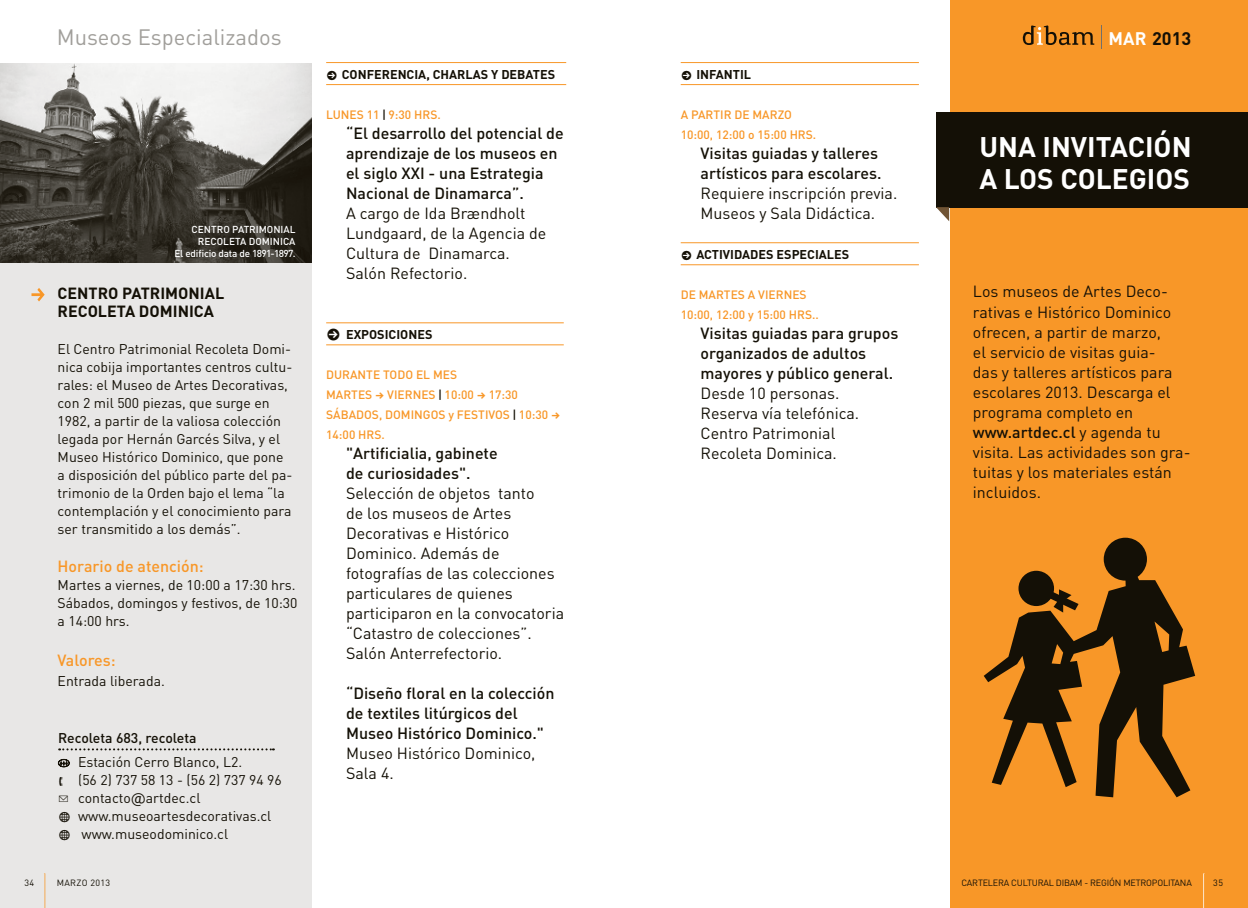
<style>
.page{position:relative;width:1248px;height:908px;background:#fff}
.page>*{position:absolute;margin:0;border:0;box-sizing:border-box;transform-origin:0 0}
.t1{font:700 28px/32px "DIN";color:#fff}
.t2{font:22px "DIN";color:#a19f9b}
.t3{font:700 18px "DIN";color:#141006}
.t4{font:16px/20px "DIN";color:#141006}
.t5{font:500 16px/20px "DIN";color:#141006}
.t6{font:700 16px/18px "DIN";color:#141006}
.t7{font:500 16px "DIN";color:#f89728}
.t8{font:14px/18px "DIN";color:#141006}
.t9{font:500 14px "DIN";color:#141006}
.t10{font:700 12.6px "DIN";color:#141006}
.t11{font:500 12px/20px "DIN";color:#f89728}
.t12{font:500 10px/12px "DIN";color:#fff;text-align:right}
.t13{font:9px "DIN";letter-spacing:-.02em;color:#141006}
.t14{font:9px "DIN";letter-spacing:.035em;color:#141006}
.s1{font-family:"Digna Picto"}
.s2{font-family:"Digna"}
.s3{font-family:"Digna Picto";font-weight:400}
.s4{color:#141006}
.s5{font-family:"Digna Picto";font-weight:400;font-size:16px}
.s6{color:#fff}
.s7{font-weight:500}
</style>
<div class="page">
<div style="left:0;top:68px;width:312px;height:839px;background:#e8e7e6"></div>
<svg style="left:44px;top:873px;width:1px;height:34px"></svg>
<hr style="left:326px;top:84px;width:240px;height:1px;background:#f89728">
<hr style="left:326px;top:344px;width:237px;height:1px;background:#f89728">
<hr style="left:326px;top:62px;width:240px;height:1px;background:#f89728">
<hr style="left:326px;top:322px;width:237px;height:1px;background:#f89728">
<img style="left:0;top:64px;width:312px;height:198px">
<svg style="left:31px;top:288px;width:14px;height:13px"></svg>
<svg style="left:59px;top:748px;width:215px;height:2px"></svg>
<svg style="left:58px;top:758px;width:12px;height:9px"></svg>
<hr style="left:680px;top:84px;width:238px;height:1px;background:#f89728">
<hr style="left:680px;top:264px;width:238px;height:1px;background:#f89728">
<hr style="left:680px;top:62px;width:238px;height:1px;background:#f89728">
<hr style="left:680px;top:242px;width:238px;height:1px;background:#f89728">
<div style="left:950px;top:0;width:297px;height:907px;background:#f89728"></div>
<div style="left:935px;top:112px;width:312px;height:95px;background:#141006"></div>
<svg style="left:936px;top:207px;width:13px;height:14px"></svg>
<svg style="left:1203px;top:873px;width:1px;height:34px"></svg>
<svg style="left:1022px;top:25px;width:80px;height:24px"></svg>
<div style="left:1103px;top:537px;width:43px;height:43px;background:#141006;border-radius:50%"></div>
<svg style="left:1018px;top:570px;width:35px;height:35px"></svg>
<svg style="left:983px;top:572px;width:211px;height:225px"></svg>
<svg style="left:1051px;top:643px;width:12px;height:20px"></svg>
<svg style="left:1154px;top:621px;width:15px;height:30px"></svg>
<h2 class="t2" style="left:57px;top:23px;width:226px">Museos Especializados</h2>
<p class="t12" style="left:174px;top:223px;width:122px">CENTRO PATRIMONIAL<br>RECOLETA DOMINICA<br>El edificio data de 1891-1897.</p>
<p class="t6" style="left:58px;top:284px;width:168px">CENTRO PATRIMONIAL<br>RECOLETA DOMINICA</p>
<p class="t8" style="left:58px;top:339px;width:236px">El Centro Patrimonial Recoleta Domi&shy;nica cobija importantes centros cultu&shy;rales: el Museo de Artes Decorativas, con 2 mil 500 piezas, que surge en 1982, a partir de la valiosa colección legada por Hernán Garcés Silva, y el Museo Histórico Dominico, que pone a disposición del público parte del pa&shy;trimonio de la Orden bajo el lema “la contemplación y el conocimiento para ser transmitido a los demás”.</p>
<p class="t7" style="left:58px;top:555px;width:148px">Horario de atención:</p>
<p class="t8" style="left:58px;top:575px;width:241px">Martes a viernes, de 10:00 a 17:30 hrs.<br>Sábados, domingos y festivos, de 10:30 a 14:00 hrs.</p>
<p class="t7" style="left:58px;top:649px;width:60px">Valores:</p>
<p class="t8" style="left:58px;top:671px;width:109px">Entrada liberada.</p>
<p class="t9" style="left:58px;top:729px;width:140px">Recoleta 683, recoleta</p>
<p class="t8" style="left:58px;top:752px;width:225px;text-indent:20px">Estación Cerro Blanco, L2.<br><span class="s1">M</span> (56 2) 737 58 13 - (56 2) 737 94 96 <span class="s1">p</span> contacto<span class="s2">@</span>artdec.cl<br><span class="s1">F</span> www.museoartesdecorativas.cl<br><span class="s1">F</span> www.museodominico.cl</p>
<p class="t13" style="left:24px;top:877px;width:11px">34</p>
<p class="t14" style="left:57px;top:877px;width:55px">MARZO 2013</p>
<p class="t10" style="left:326px;top:66px;width:230px"><span class="s3">á</span> CONFERENCIA, CHARLAS Y DEBATES</p>
<p class="t11" style="left:326px;top:104px;width:116px">LUNES 11 <span class="s4">|</span> 9:30 HRS.</p>
<p class="t5" style="left:346px;top:122px;width:219px">“El desarrollo del potencial de aprendizaje de los museos en el siglo XXI - una Estrategia<br>Nacional de Dinamarca”.</p>
<p class="t4" style="left:346px;top:202px;width:202px">A cargo de Ida Brændholt<br>Lundgaard, de la Agencia de<br>Cultura de Dinamarca.<br>Salón Refectorio.</p>
<p class="t10" style="left:326px;top:326px;width:108px"><span class="s5">á</span> EXPOSICIONES</p>
<p class="t11" style="left:326px;top:364px;width:235px">DURANTE TODO EL MES<br>MARTES <span class="s3">a</span> VIERNES <span class="s4">|</span> 10:00 <span class="s3">a</span> 17:30<br>SÁBADOS, DOMINGOS y FESTIVOS <span class="s4">|</span> 10:30 <span class="s3">a<br></span>14:00 HRS.</p>
<p class="t5" style="left:346px;top:442px;width:153px">"Artificialia, gabinete de curiosidades".</p>
<p class="t4" style="left:346px;top:482px;width:219px">Selección de objetos tanto<br>de los museos de Artes<br>Decorativas e Histórico<br>Dominico. Además de fotografías de las colecciones particulares de quienes participaron en la convocatoria “Catastro de colecciones”.<br>Salón Anterrefectorio.</p>
<p class="t5" style="left:346px;top:682px;width:210px">“Diseño floral en la colección de textiles litúrgicos del<br>Museo Histórico Dominico."</p>
<p class="t4" style="left:346px;top:742px;width:191px">Museo Histórico Dominico,<br>Sala 4.</p>
<p class="t10" style="left:680px;top:66px;width:72px"><span class="s3">á</span> INFANTIL</p>
<p class="t11" style="left:680px;top:104px;width:137px">A PARTIR DE MARZO<br>10:00, 12:00 o 15:00 HRS.</p>
<p class="t5" style="left:700px;top:142px;width:182px">Visitas guiadas y talleres artísticos para escolares.</p>
<p class="t4" style="left:700px;top:182px;width:198px">Requiere inscripción previa.<br>Museos y Sala Didáctica.</p>
<p class="t10" style="left:680px;top:246px;width:170px"><span class="s3">á</span> ACTIVIDADES ESPECIALES</p>
<p class="t11" style="left:680px;top:284px;width:139px">DE MARTES A VIERNES<br>10:00, 12:00 y 15:00 HRS..</p>
<p class="t5" style="left:700px;top:322px;width:199px">Visitas guiadas para grupos organizados de adultos mayores y público general.</p>
<p class="t4" style="left:700px;top:382px;width:160px">Desde 10 personas.<br>Reserva vía telefónica.<br>Centro Patrimonial<br>Recoleta Dominica.</p>
<p class="t3" style="left:1108px;top:27px;width:84px"><span class="s6">MAR</span> 2013</p>
<h1 class="t1" style="left:979px;top:129px;width:213px">UNA INVITACIÓN<br>A LOS COLEGIOS</h1>
<p class="t4" style="left:972px;top:281px;width:219px">Los museos de Artes Deco&shy;rativas e Histórico Dominico ofrecen, a partir de marzo,<br>el servicio de visitas guia-<br>das y talleres artísticos para escolares 2013. Descarga el programa completo en <span class="s7">www.artdec.cl</span> y agenda tu visita. Las actividades son gra&shy;tuitas y los materiales están incluidos.</p>
<p class="t13" style="left:961px;top:877px;width:232px">CARTELERA CULTURAL DIBAM - REGIÓN METROPOLITANA</p>
<p class="t13" style="left:1212px;top:877px;width:11px">35</p>
</div>
